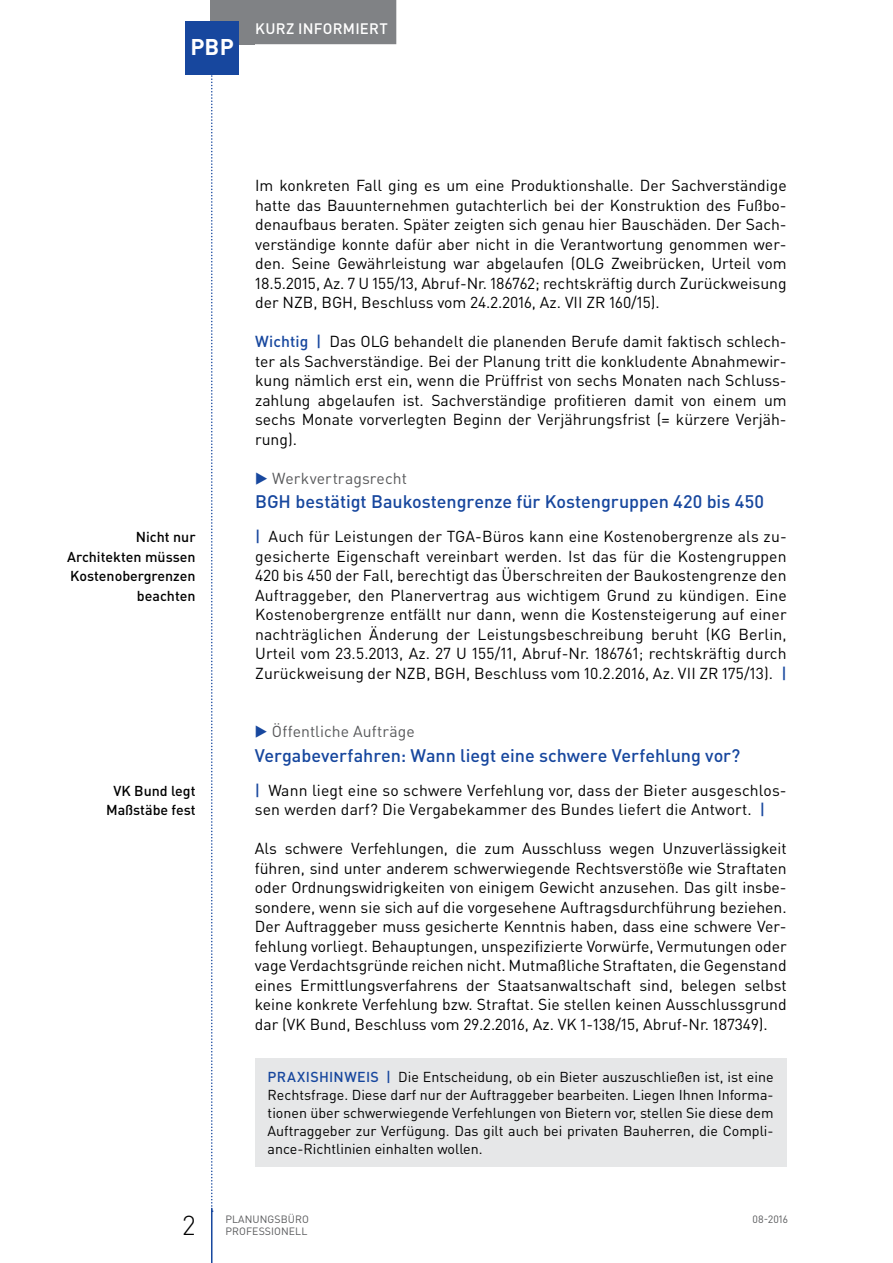
<style>
.page{position:relative;width:893px;height:1263px;background:#fff}
.page>*{position:absolute;margin:0;border:0;box-sizing:border-box;transform-origin:0 0}
.t1{font:300 27px "DIN Pro";color:#000}
.t2{font:700 22.5px "DIN Pro";color:#fff}
.t3{font:500 18px "DIN Pro";letter-spacing:-.005em;color:#17479e}
.t4{font:15.75px/19.5px "DIN Pro";color:#000;text-align:justify}
.t5{font:15.75px "DIN Pro";letter-spacing:.005em;color:#58595b}
.t6{font:500 15px "DIN Pro";letter-spacing:.015em;color:#fff}
.t7{font:14.25px/18px "DIN Pro";color:#000;text-align:justify}
.t8{font:500 14.25px/19.5px "DIN Pro";color:#000;text-align:right}
.t9{font:10.5px "DIN Pro";letter-spacing:.01em;color:#58595b}
.s1{font-weight:500;color:#17479e}
.s2{color:#17479e}
</style>
<div class="page">
<svg style="left:211px;top:74px;width:2px;height:1138px"></svg>
<div style="left:210px;top:0;width:45px;height:44px;background:#808285"></div>
<hr style="left:211px;top:1208px;width:1px;height:55px;background:#17479e">
<div style="left:247px;top:0;width:149px;height:44px;background:#808285"></div>
<div style="left:185px;top:21px;width:54px;height:53px;background:#17479e"></div>
<div style="left:255px;top:1058px;width:531px;height:108px;background:#e6e7e8"></div>
<h2 class="t2" style="left:190px;top:32px;width:45px">PBP</h2>
<p class="t6" style="left:255px;top:18px;width:134px">Kurz informiert</p>
<p class="t8" style="left:67px;top:527px;width:130px">Nicht nur<br>Architekten müssen<br>Kostenobergrenzen beachten</p>
<p class="t8" style="left:106px;top:780px;width:91px;text-align:center">VK Bund legt<br>M aßstäbe fest</p>
<p class="t4" style="left:255px;top:175px;width:533px">Im konkreten Fall ging es um eine Produktionshalle. Der Sachverständige hatte das Bauunternehmen gutachterlich bei der Konstruktion des Fußbo&shy;denaufbaus beraten. Später zeigten sich genau hier Bauschäden. Der Sach&shy;verständige konnte dafür aber nicht in die Verantwortung genommen wer&shy;den. Seine Gewährleistung war abgelaufen (OLG Zweibrücken, Urteil vom 18.5.2015, Az. 7 U 155/13, Abruf-Nr. 186762; rechtskräftig durch Zurückweisung der NZB, BGH, Beschluss vom 24.2.2016, Az. VII ZR 160/15).</p>
<p class="t4" style="left:255px;top:331px;width:533px"><span class="s1">Wichtig |</span> Das OLG behandelt die planenden Berufe damit faktisch schlech&shy;ter als Sachverständige. Bei der Planung tritt die konkludente Abnahmewir&shy;kung nämlich erst ein, wenn die Prüffrist von sechs Monaten nach Schluss&shy;zahlung abgelaufen ist. Sachverständige profitieren damit von einem um sechs Monate vorverlegten Beginn der Verjährungsfrist (= kürzere Verjäh&shy;rung).</p>
<p class="t5" style="left:255px;top:467px;width:153px"><span class="s2">▶</span> Werkvertragsrecht</p>
<p class="t3" style="left:255px;top:489px;width:510px">BGH bestätigt Baukostengrenze für Kostengruppen 420 bis 450</p>
<p class="t4" style="left:255px;top:526px;width:533px"><span class="s1">|</span> Auch für Leistungen der TGA-Büros kann eine Kostenobergrenze als zu&shy;gesicherte Eigenschaft vereinbart werden. Ist das für die Kostengruppen 420 bis 450 der Fall, berechtigt das Überschreiten der Baukostengrenze den Auftraggeber, den Planervertrag aus wichtigem Grund zu kündigen. Eine Kostenobergrenze entfällt nur dann, wenn die Kostensteigerung auf einer nachträglichen Änderung der Leistungsbeschreibung beruht (KG Berlin, Urteil vom 23.5.2013, Az. 27 U 155/11, Abruf-Nr. 186761; rechtskräftig durch Zurückweisung der NZB, BGH, Beschluss vom 10.2.2016, Az. VII ZR 175/13). <span class="s1">|</span></p>
<p class="t5" style="left:255px;top:721px;width:161px"><span class="s2">▶</span> Öffentliche Aufträge</p>
<p class="t3" style="left:255px;top:743px;width:487px">Vergabeverfahren: Wann liegt eine schwere Verfehlung vor?</p>
<p class="t4" style="left:255px;top:780px;width:533px"><span class="s1">|</span> Wann liegt eine so schwere Verfehlung vor, dass der Bieter ausgeschlos&shy;sen werden darf? Die Vergabekammer des Bundes liefert die Antwort. <span class="s1">|</span></p>
<p class="t4" style="left:255px;top:838px;width:533px">Als schwere Verfehlungen, die zum Ausschluss wegen Unzuverlässigkeit führen, sind unter anderem schwerwiegende Rechtsverstöße wie Straftaten oder Ordnungswidrigkeiten von einigem Gewicht anzusehen. Das gilt insbe&shy;sondere, wenn sie sich auf die vorgesehene Auftragsdurchführung beziehen.<br>Der Auftraggeber muss gesicherte Kenntnis haben, dass eine schwere Ver&shy;fehlung vorliegt. Behauptungen, unspezifizierte Vorwürfe, Vermutungen oder vage Verdachtsgründe reichen nicht. Mutmaßliche Straftaten, die Gegenstand eines Ermittlungsverfahrens der Staatsanwaltschaft sind, belegen selbst keine konkrete Verfehlung bzw. Straftat. Sie stellen keinen Ausschlussgrund dar (VK Bund, Beschluss vom 29.2.2016, Az. VK 1-138/15, Abruf-Nr. 187349).</p>
<p class="t7" style="left:268px;top:1067px;width:508px"><span class="s1">PRAXISHINWEIS |</span> Die Entscheidung, ob ein Bieter auszuschließen ist, ist eine Rechtsfrage. Diese darf nur der Auftraggeber bearbeiten. Liegen Ihnen Informa&shy;tionen über schwerwiegende Verfehlungen von Bietern vor, stellen Sie diese dem Auftraggeber zur Verfügung. Das gilt auch bei privaten Bauherren, die Compli&shy;ance-Richtlinien einhalten wollen.</p>
<h1 class="t1" style="left:183px;top:1207px;width:14px">2</h1>
<p class="t9" style="left:225px;top:1212px;width:85px">PLANUNGSBÜRO</p>
<p class="t9" style="left:753px;top:1212px;width:37px">08-2016</p>
<p class="t9" style="left:225px;top:1224px;width:83px">PROFESSIONELL</p>
</div>
